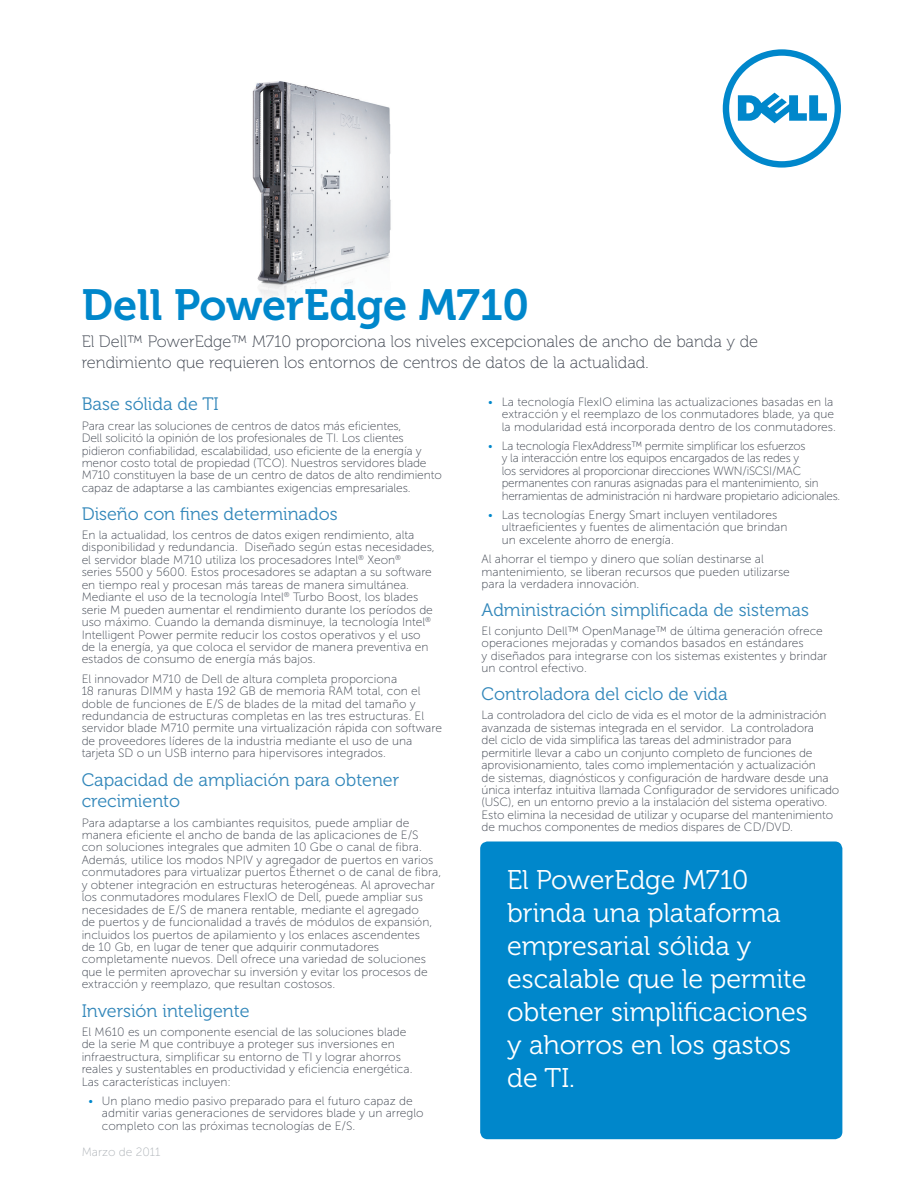
<style>
.page{position:relative;width:918px;height:1188px;background:#fff}
.page>*{position:absolute;margin:0;border:0;box-sizing:border-box;transform-origin:0 0}
.t1{font:43.5px "Museo For Dell 700";color:#0087cb}
.Box_Quote{font:27px/33px "Museo For Dell 300";color:#fff}
.Subhead{font:18px/21.6px "Museo For Dell 300";color:#3287ba}
.Subtitle{font:16.5px/21px "Museo For Dell 100";color:#3e444f}
.Body{font:12px/12.5px "Museo Sans For Dell 100";color:#3e444f}
.Bullet_Level_1{font:12px/12.5px "Museo Sans For Dell 100";color:#3e444f}
.Bullet_Level_1-2{font:12px/12.5px "Museo Sans For Dell 100";letter-spacing:-.02em;color:#3e444f}
.Chart_Features{font:12px "Museo Sans For Dell 100";color:#aeb3b8}
.s1{color:#0087cb}
</style>
<div class="page">
<svg style="left:723px;top:49px;width:118px;height:119px"></svg>
<img style="left:252px;top:81px;width:139px;height:218px">
<div style="left:480px;top:842px;width:362px;height:297px;background:#0087cb;border-radius:7px"></div>
<p class="t1" style="left:82px;top:280px;width:449px">Dell PowerEdge M710</p>
<p class="Subtitle" style="left:82px;top:332px;width:678px">El Dell™ PowerEdge™ M710 proporciona los niveles excepcionales de ancho de banda y de rendimiento que requieren los entornos de centros de datos de la actualidad.</p>
<p class="Subhead" style="left:82px;top:394px;width:139px">Base sólida de TI</p>
<p class="Body" style="left:82px;top:419px;width:362px">Para crear las soluciones de centros de datos más eficientes,<br>Dell solicitó la opinión de los profesionales de TI. Los clientes pidieron confiabilidad, escalabilidad, uso eficiente de la energía y menor costo total de propiedad (TCO). Nuestros servidores blade M710 constituyen la base de un centro de datos de alto rendimiento capaz de adaptarse a las cambiantes exigencias empresariales.</p>
<p class="Subhead" style="left:82px;top:504px;width:257px">Diseño con fines determinados</p>
<p class="Body" style="left:82px;top:529px;width:355px">En la actualidad, los centros de datos exigen rendimiento, alta disponibilidad y redundancia. Diseñado según estas necesidades, el servidor blade M710 utiliza los procesadores Intel<sup>®</sup> Xeon<sup>®<br></sup>series 5500 y 5600. Estos procesadores se adaptan a su software en tiempo real y procesan más tareas de manera simultánea.<br>Mediante el uso de la tecnología Intel<sup>®</sup> Turbo Boost, los blades serie M pueden aumentar el rendimiento durante los períodos de uso máximo. Cuando la demanda disminuye, la tecnología Intel<sup>® </sup>Intelligent Power permite reducir los costos operativos y el uso de la energía, ya que coloca el servidor de manera preventiva en estados de consumo de energía más bajos.</p>
<p class="Body" style="left:82px;top:672px;width:362px">El innovador M710 de Dell de altura completa proporciona<br>18 ranuras DIMM y hasta 192 GB de memoria RAM total, con el doble de funciones de E/S de blades de la mitad del tamaño y redundancia de estructuras completas en las tres estructuras. El servidor blade M710 permite una virtualización rápida con software de proveedores líderes de la industria mediante el uso de una tarjeta SD o un USB interno para hipervisores integrados.</p>
<p class="Subhead" style="left:82px;top:769px;width:319px">Capacidad de ampliación para obtener crecimiento</p>
<p class="Body" style="left:82px;top:816px;width:361px">Para adaptarse a los cambiantes requisitos, puede ampliar de manera eficiente el ancho de banda de las aplicaciones de E/S con soluciones integrales que admiten 10 Gbe o canal de fibra.<br>Además, utilice los modos NPIV y agregador de puertos en varios conmutadores para virtualizar puertos Ethernet o de canal de fibra, y obtener integración en estructuras heterogéneas. Al aprovechar los conmutadores modulares FlexIO de Dell, puede ampliar sus necesidades de E/S de manera rentable, mediante el agregado<br>de puertos y de funcionalidad a través de módulos de expansión, incluidos los puertos de apilamiento y los enlaces ascendentes<br>de 10 Gb, en lugar de tener que adquirir conmutadores completamente nuevos. Dell ofrece una variedad de soluciones que le permiten aprovechar su inversión y evitar los procesos de extracción y reemplazo, que resultan costosos.</p>
<p class="Subhead" style="left:82px;top:1000px;width:169px">Inversión inteligente</p>
<p class="Body" style="left:82px;top:1026px;width:332px">El M610 es un componente esencial de las soluciones blade de la serie M que contribuye a proteger sus inversiones en infraestructura, simplificar su entorno de TI y lograr ahorros reales y sustentables en productividad y eficiencia energética.<br>Las características incluyen:</p>
<p class="Bullet_Level_1" style="left:102px;top:1095px;width:323px;text-indent:-14px"><span class="s1">•</span> Un plano medio pasivo preparado para el futuro capaz de admitir varias generaciones de servidores blade y un arreglo completo con las próximas tecnologías de E/S.</p>
<p class="Chart_Features" style="left:82px;top:1145px;width:80px">Marzo de 2011</p>
<p class="Bullet_Level_1" style="left:502px;top:396px;width:336px;text-indent:-14px"><span class="s1">•</span> La tecnología FlexIO elimina las actualizaciones basadas en la extracción y el reemplazo de los conmutadores blade, ya que la modularidad está incorporada dentro de los conmutadores.</p>
<p class="Bullet_Level_1-2" style="left:502px;top:440px;width:340px;text-indent:-14px"><span class="s1">•</span> La tecnología FlexAddress™ permite simplificar los esfuerzos<br>y la interacción entre los equipos encargados de las redes y<br>los servidores al proporcionar direcciones WWN/iSCSI/MAC permanentes con ranuras asignadas para el mantenimiento, sin herramientas de administración ni hardware propietario adicionales.</p>
<p class="Bullet_Level_1" style="left:502px;top:509px;width:287px;text-indent:-14px"><span class="s1">•</span> Las tecnologías Energy Smart incluyen ventiladores ultraeficientes y fuentes de alimentación que brindan un excelente ahorro de energía.</p>
<p class="Body" style="left:482px;top:553px;width:310px">Al ahorrar el tiempo y dinero que solían destinarse al mantenimiento, se liberan recursos que pueden utilizarse para la verdadera innovación.</p>
<p class="Subhead" style="left:482px;top:599px;width:329px">Administración simplificada de sistemas</p>
<p class="Body" style="left:482px;top:625px;width:347px">El conjunto Dell™ OpenManage™ de última generación ofrece operaciones mejoradas y comandos basados en estándares<br>y diseñados para integrarse con los sistemas existentes y brindar un control efectivo.</p>
<p class="Subhead" style="left:482px;top:683px;width:248px">Controladora del ciclo de vida</p>
<p class="Body" style="left:482px;top:709px;width:359px">La controladora del ciclo de vida es el motor de la administración avanzada de sistemas integrada en el servidor. La controladora<br>del ciclo de vida simplifica las tareas del administrador para permitirle llevar a cabo un conjunto completo de funciones de aprovisionamiento, tales como implementación y actualización<br>de sistemas, diagnósticos y configuración de hardware desde una única interfaz intuitiva llamada Configurador de servidores unificado (USC), en un entorno previo a la instalación del sistema operativo.<br>Esto elimina la necesidad de utilizar y ocuparse del mantenimiento de muchos componentes de medios dispares de CD/DVD.</p>
<p class="Box_Quote" style="left:507px;top:864px;width:302px">El PowerEdge M710 brinda una plataforma empresarial sólida y escalable que le permite obtener simplificaciones y ahorros en los gastos de TI.</p>
</div>
